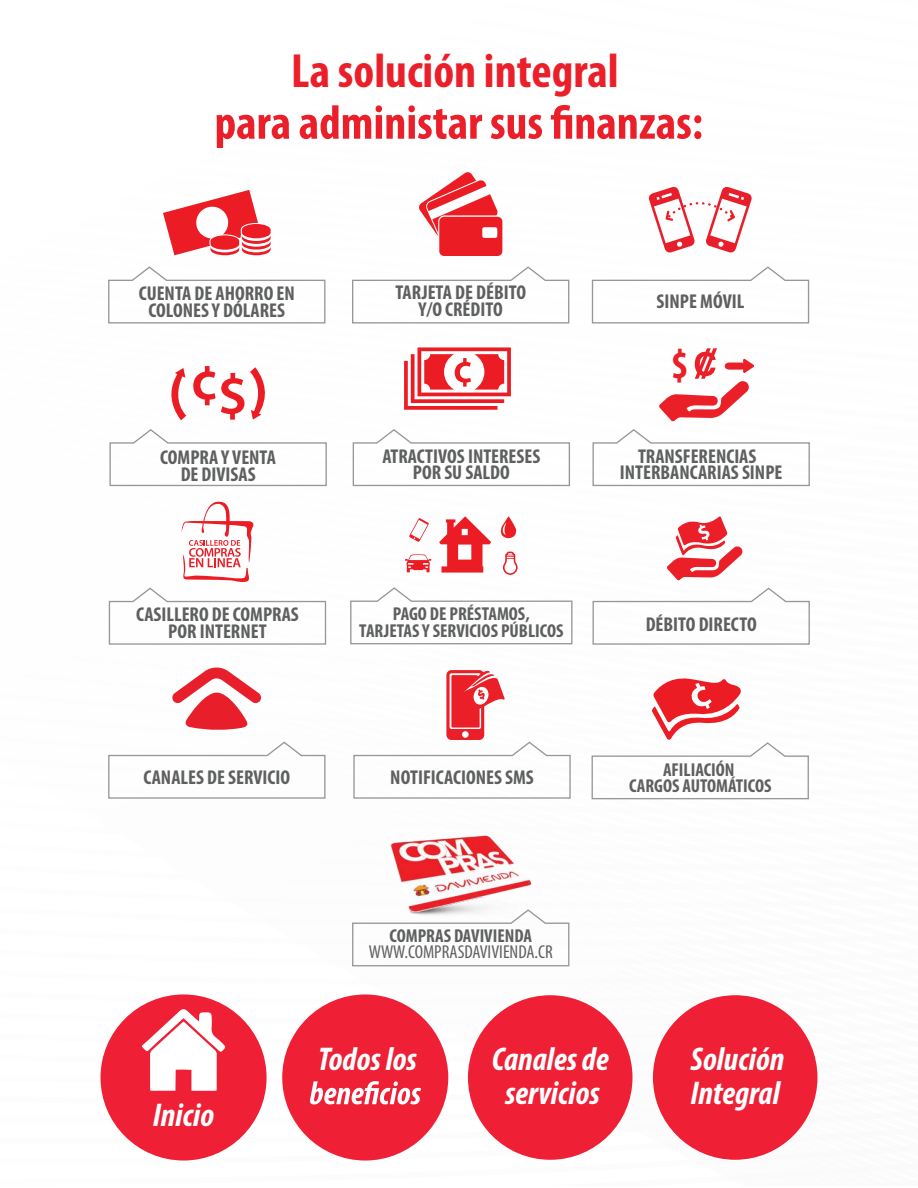
<style>
.page{position:relative;width:918px;height:1188px;background:#fff}
.page>*{position:absolute;margin:0;border:0;box-sizing:border-box;transform-origin:0 0}
.t1{font:700 condensed 48.3px "Myriad Pro";color:#ea1f29}
.t2{font:700 condensed 41.7px "Myriad Pro";color:#ea1f28}
.t3{font:italic 700 condensed 33px/34px "Myriad Pro";color:#fff;text-align:center}
.t4{font:700 condensed 20.1px/16.5px "Myriad Pro";color:#5e5f5f;text-align:center}
.t5{font:700 condensed 18.75px/16.5px "Myriad Pro";color:#5e5f5f;text-align:center}
.t6{font:condensed 18.75px "Myriad Pro";color:#5e5f5f}
</style>
<div class="page">
<svg style="left:217px;top:105px;width:484px;height:43px"></svg>
<svg style="left:108px;top:266px;width:218px;height:58px"></svg>
<svg style="left:163px;top:190px;width:108px;height:65px"></svg>
<svg style="left:352px;top:266px;width:218px;height:58px"></svg>
<svg style="left:419px;top:172px;width:83px;height:84px"></svg>
<svg style="left:591px;top:266px;width:219px;height:58px"></svg>
<svg style="left:648px;top:186px;width:104px;height:67px"></svg>
<svg style="left:109px;top:429px;width:218px;height:58px"></svg>
<svg style="left:193px;top:366px;width:72px;height:54px"></svg>
<svg style="left:171px;top:368px;width:15px;height:52px"></svg>
<svg style="left:592px;top:587px;width:218px;height:58px"></svg>
<svg style="left:667px;top:516px;width:76px;height:65px"></svg>
<svg style="left:108px;top:741px;width:218px;height:58px"></svg>
<svg style="left:172px;top:667px;width:90px;height:63px"></svg>
<svg style="left:353px;top:670px;width:218px;height:129px"></svg>
<svg style="left:108px;top:501px;width:219px;height:144px"></svg>
<svg style="left:352px;top:429px;width:218px;height:58px"></svg>
<svg style="left:404px;top:347px;width:107px;height:63px"></svg>
<svg style="left:592px;top:429px;width:218px;height:58px"></svg>
<svg style="left:350px;top:587px;width:223px;height:58px"></svg>
<svg style="left:439px;top:516px;width:52px;height:57px"></svg>
<svg style="left:405px;top:554px;width:26px;height:18px"></svg>
<svg style="left:409px;top:518px;width:20px;height:24px"></svg>
<svg style="left:500px;top:516px;width:17px;height:23px"></svg>
<svg style="left:503px;top:552px;width:15px;height:23px"></svg>
<svg style="left:591px;top:678px;width:218px;height:122px"></svg>
<svg style="left:352px;top:912px;width:218px;height:55px"></svg>
<img style="left:389px;top:835px;width:143px;height:83px">
<svg style="left:659px;top:348px;width:95px;height:74px"></svg>
<div style="left:466px;top:994px;width:168px;height:167px;background:#ef2036;border:2px solid #fff;border-radius:50%"></div>
<div style="left:651px;top:994px;width:168px;height:167px;background:#ef2036;border:2px solid #fff;border-radius:50%"></div>
<div style="left:281px;top:993px;width:169px;height:169px;background:#ef2036;border:2px solid #fff;border-radius:50%"></div>
<svg style="left:310px;top:1081px;width:111px;height:23px"></svg>
<div style="left:99px;top:993px;width:169px;height:169px;background:#ef2036;border:2px solid #fff;border-radius:50%"></div>
<svg style="left:142px;top:1009px;width:84px;height:82px"></svg>
<h1 class="t1" style="left:291px;top:41px;width:329px">La solución integral</h1>
<p class="t4" style="left:139px;top:285px;width:158px">CUENTA DE AHORRO EN<br>COLONES Y DÓLARES</p>
<p class="t4" style="left:395px;top:284px;width:132px">TARJETA DE DÉBITO<br>Y/O CRÉDITO</p>
<p class="t4" style="left:657px;top:293px;width:89px">SINPE MÓVIL</p>
<p class="t4" style="left:160px;top:449px;width:117px">COMPRA Y VENTA<br>DE DIVISAS</p>
<p class="t4" style="left:136px;top:606px;width:164px">CASILLERO DE COMPRAS<br>POR INTERNET</p>
<h2 class="t2" style="left:671px;top:339px;width:19px">$</h2>
<p class="t4" style="left:382px;top:448px;width:159px">ATRACTIVOS INTERESES<br>POR SU SALDO</p>
<p class="t4" style="left:620px;top:448px;width:164px">TRANSFERENCIAS<br>INTERBANCARIAS SINPE</p>
<p class="t5" style="left:359px;top:606px;width:206px">PAGO DE PRÉSTAMOS,<br>TARJETAS Y SERVICIOS PÚBLICOS</p>
<p class="t4" style="left:646px;top:615px;width:112px">DÉBITO DIRECTO</p>
<p class="t4" style="left:144px;top:768px;width:148px">CANALES DE SERVICIO</p>
<p class="t4" style="left:390px;top:768px;width:145px">NOTIFICACIONES SMS</p>
<p class="t5" style="left:390px;top:927px;width:144px">COMPRAS DAVIVIENDA</p>
<p class="t6" style="left:369px;top:941px;width:186px">WWW.COMPRASDAVIVIENDA.CR</p>
<p class="t5" style="left:629px;top:761px;width:144px">AFILIACIÓN<br>CARGOS AUTOMÁTICOS</p>
<h3 class="t3" style="left:153px;top:1097px;width:63px">Inicio</h3>
<h3 class="t3" style="left:318px;top:1041px;width:100px">Todos los</h3>
<h3 class="t3" style="left:492px;top:1041px;width:118px">Canales de servicios</h3>
<h3 class="t3" style="left:691px;top:1041px;width:96px;text-align:left">Solución<br>Integral</h3>
</div>
